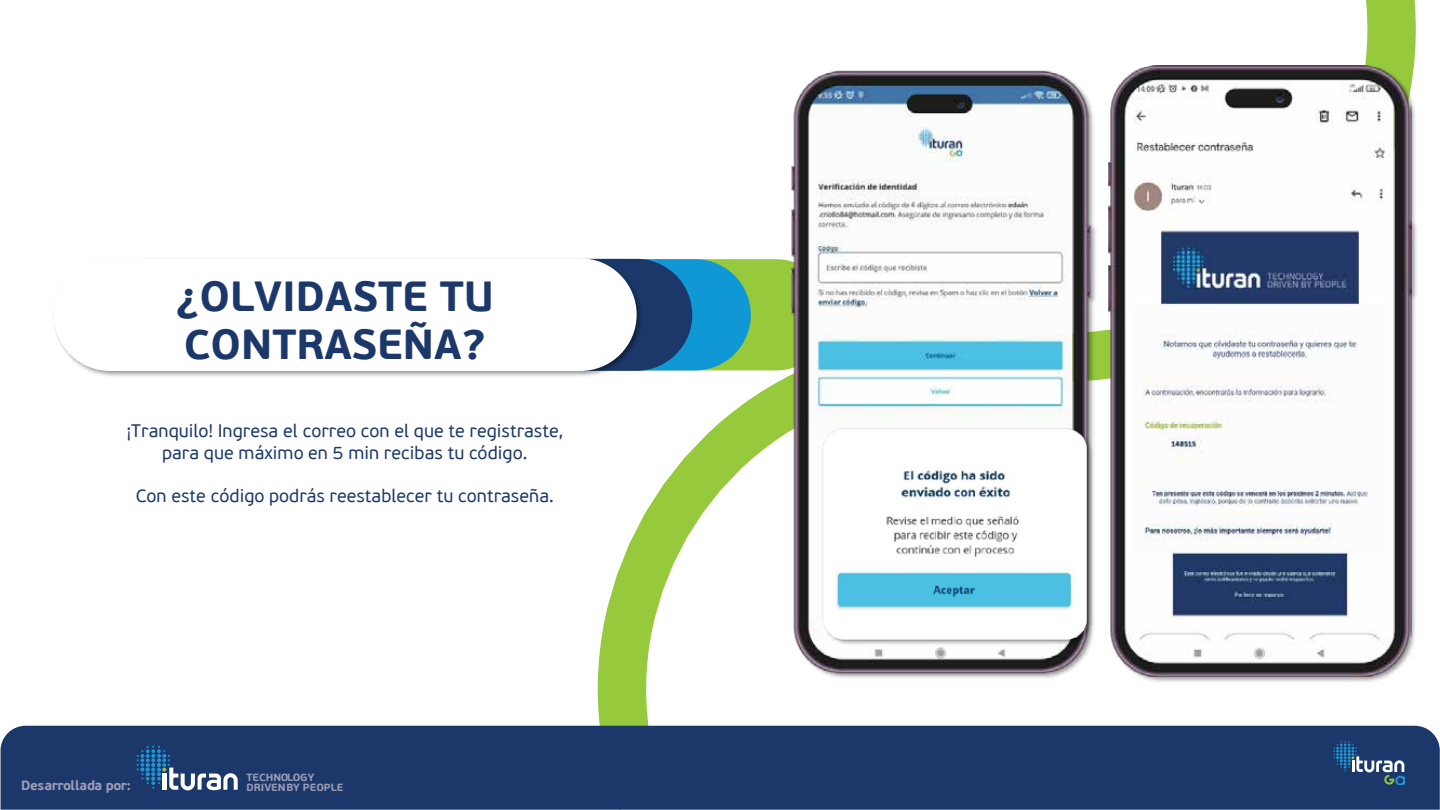
<style>
.page{position:relative;width:1440px;height:810px;background:#fff}
.page>*{position:absolute;margin:0;border:0;box-sizing:border-box;transform-origin:0 0}
.t1{font:700 42px/48.2px "PF Beau Sans Pro";color:#1c386b}
.t2{font:18px/21.6px "PF Beau Sans Pro";color:#1c386b;text-align:center}
.t3{font:700 13.35px "PF Beau Sans Pro";letter-spacing:-.03em;color:#9c9db7}
.t4{font:700 10.35px "PF Beau Sans Pro";letter-spacing:-.005em;color:#9c9db7}
</style>
<div class="page">
<svg style="left:519px;top:370px;width:226px;height:356px"></svg>
<svg style="left:1365px;top:0;width:51px;height:63px;background:#9ccb46"></svg>
<div style="left:1px;top:726px;width:1439px;height:84px;background:#1c386b"></div>
<svg style="left:137px;top:746px;width:101px;height:44px;background:#41618c"></svg>
<img style="left:748px;top:70px;width:387px;height:667px">
<img style="left:809px;top:293px;width:297px;height:517px">
<img style="left:812px;top:296px;width:285px;height:514px">
<div style="left:152px;top:259px;width:599px;height:111px;background:#0f98d5;border-radius:56px"></div>
<div style="left:94px;top:259px;width:598px;height:112px;background:#1c386b;border-radius:56px"></div>
<img style="left:54px;top:258px;width:592px;height:122px">
<div style="left:54px;top:258px;width:583px;height:113px;background:#fff;border-radius:56px"></div>
<img style="left:1333px;top:741px;width:72px;height:44px">
<svg style="left:1334px;top:741px;width:70px;height:44px;background:#385883"></svg>
<img style="left:1106px;top:63px;width:311px;height:622px">
<img style="left:1109px;top:66px;width:303px;height:610px">
<h1 class="t1" style="left:176px;top:273px;width:320px">¿OLVIDASTE TU<br>CONTRASEÑA?</h1>
<p class="t2" style="left:126px;top:421px;width:438px">¡Tranquilo! Ingresa el correo con el que te registraste, para que máximo en 5 min recibas tu código.</p>
<p class="t2" style="left:136px;top:486px;width:419px">Con este código podrás reestablecer tu contraseña.</p>
<p class="t4" style="left:246px;top:771px;width:69px">TECHNOLOGY</p>
<p class="t3" style="left:21px;top:777px;width:111px">Desarrollada por:</p>
<p class="t4" style="left:246px;top:781px;width:98px">DRIVEN BY PEOPLE</p>
</div>
